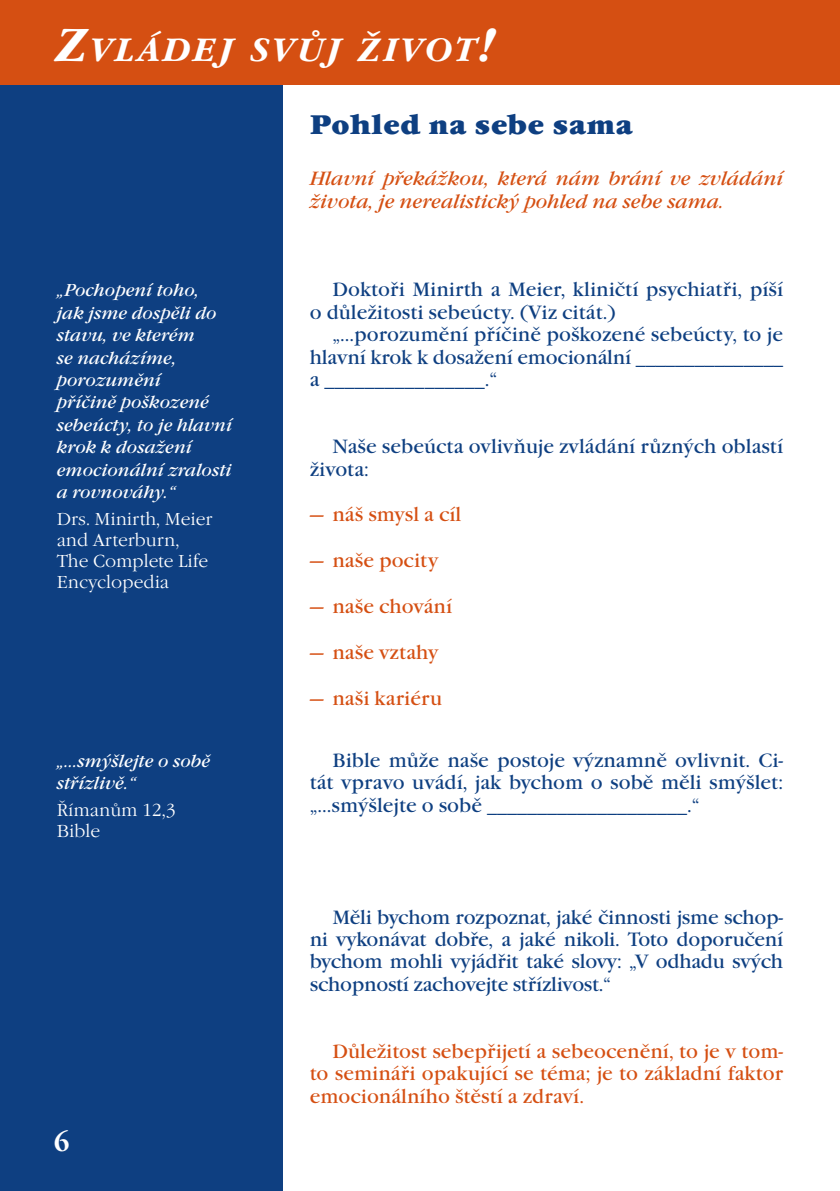
<style>
.page{position:relative;width:840px;height:1191px;background:#fff}
.page>*{position:absolute;margin:0;border:0;box-sizing:border-box;transform-origin:0 0}
.t1{font:italic 700 33.6px "Garamond Itc TOT";letter-spacing:.07em;color:#fff}
.N1{font:28px "Garamond Itc TOT Ultr";letter-spacing:.03em;color:#0e3f81}
.t2{font:700 26px "Garamond Itc TOT";color:#fff}
.Z1{font:20px/22.4px "Garamond Itc TOT";color:#0e3f81;text-align:justify}
.Z1-2{font:20px/22.4px "Garamond Itc TOT";color:#d54f12;text-align:justify}
.Z4{font:italic 20px/23px "Garamond Itc TOT";color:#d54f12}
.oranž_odsazení{font:20px "Garamond Itc TOT";color:#d54f12}
.Z3{font:italic 18px/22.4px "Garamond Itc TOT";color:#fff}
.Z3b{font:18px/21px "Garamond Itc TOT Ligh";color:#fff}
.s1{font-size:48px}
</style>
<div class="page">
<div style="left:0;top:78px;width:283px;height:1113px;background:#0e3f81"></div>
<div style="left:0;top:0;width:839px;height:85px;background:#d54f12"></div>
<hr style="left:839px;top:0;width:1px;height:85px;background:#d54f12">
<h1 class="t1" style="left:55px;top:30px;width:441px"><span class="s1">Z</span>VLÁDEJ SVŮJ ŽIVOT<span class="s1">!</span></h1>
<p class="Z3" style="left:57px;top:279px;width:177px">„Pochopení toho,<br>jak jsme dospěli do stavu, ve kterém<br>se nacházíme, porozumění<br>příčině poškozené sebeúcty, to je hlavní krok k dosažení emocionální zralosti a rovnováhy.“</p>
<p class="Z3b" style="left:57px;top:508px;width:157px">Drs. Minirth, Meier and Arterburn,<br>The Complete Life<br>Encyclopedia</p>
<p class="Z3" style="left:57px;top:749px;width:155px">„…smýšlejte o sobě střízlivě.“</p>
<p class="Z3b" style="left:57px;top:799px;width:120px">Římanům 12,3<br>Bible</p>
<h3 class="t2" style="left:54px;top:1127px;width:17px">6</h3>
<p class="N1" style="left:309px;top:108px;width:324px">Pohled na sebe sama</p>
<p class="Z4" style="left:309px;top:167px;width:474px">Hlavní překážkou, která nám brání ve zvládání života, je nerealistický pohled na sebe sama.</p>
<p class="Z1" style="left:309px;top:279px;width:474px;text-indent:23px">Doktoři Minirth a Meier, kliničtí psychiatři, píší o důležitosti sebeúcty. (Viz citát.)</p>
<p class="Z1" style="left:309px;top:323px;width:474px;text-indent:23px">„…porozumění příčině poškozené sebeúcty, to je hlavní krok k dosažení emocionální _______________ a ________________.“</p>
<p class="Z1" style="left:309px;top:435px;width:474px;text-indent:23px">Naše sebeúcta ovlivňuje zvládání různých oblastí života:</p>
<p class="oranž_odsazení" style="left:309px;top:503px;width:153px">— náš smysl a cíl</p>
<p class="oranž_odsazení" style="left:309px;top:549px;width:130px">— naše pocity</p>
<p class="oranž_odsazení" style="left:309px;top:595px;width:144px">— naše chování</p>
<p class="oranž_odsazení" style="left:309px;top:641px;width:130px">— naše vztahy</p>
<p class="oranž_odsazení" style="left:309px;top:687px;width:134px">— naši kariéru</p>
<p class="Z1" style="left:309px;top:749px;width:474px;text-indent:23px">Bible může naše postoje významně ovlivnit. Ci&shy;tát vpravo uvádí, jak bychom o sobě měli smýšlet: „…smýšlejte o sobě ____________________.“</p>
<p class="Z1" style="left:309px;top:906px;width:474px;text-indent:23px">Měli bychom rozpoznat, jaké činnosti jsme schop&shy;ni vykonávat dobře, a jaké nikoli. Toto doporučení bychom mohli vyjádřit také slovy: „V odhadu svých schopností zachovejte střízlivost.“</p>
<p class="Z1-2" style="left:309px;top:1040px;width:474px;text-indent:23px">Důležitost sebepřijetí a sebeocenění, to je v tom&shy;to semináři opakující se téma; je to základní faktor emocionálního štěstí a zdraví.</p>
</div>
